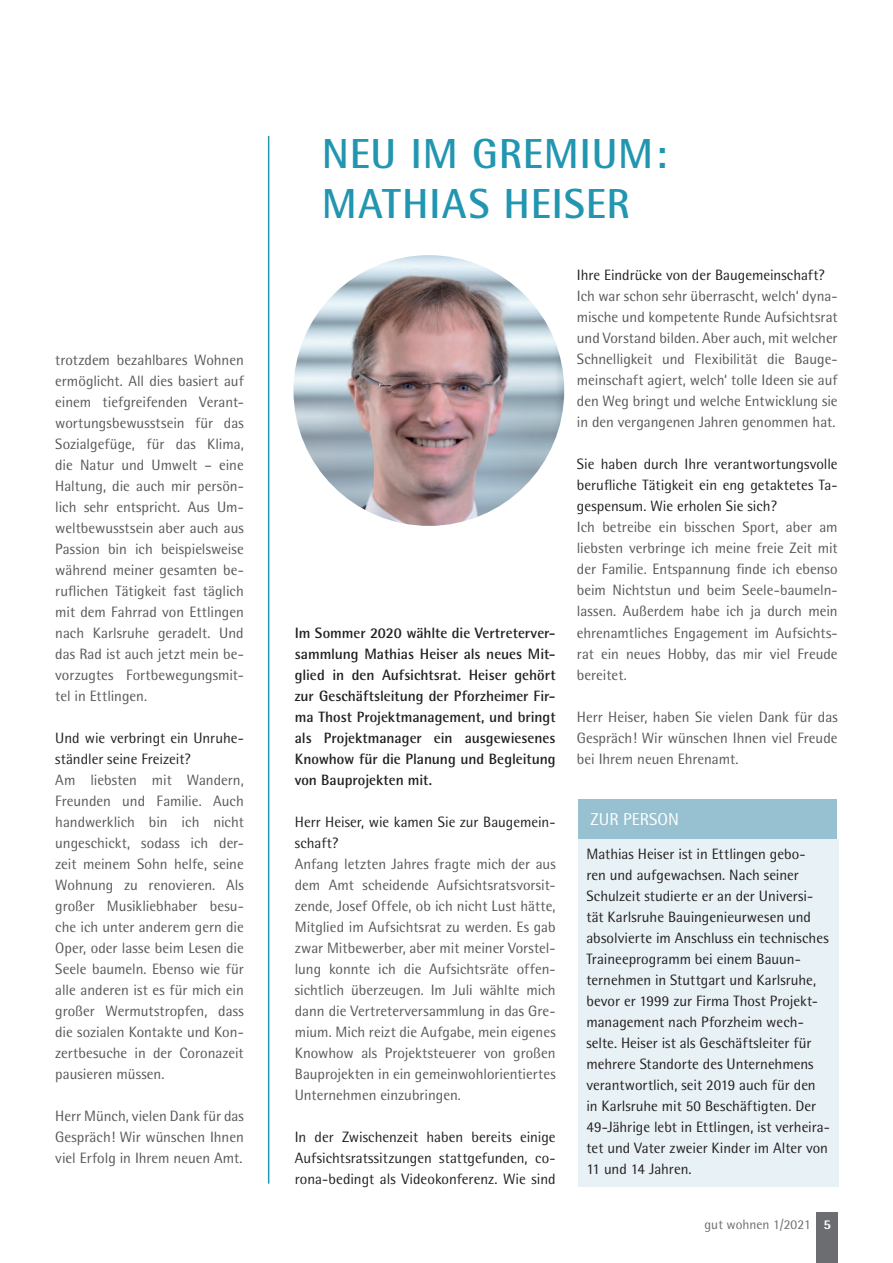
<style>
.page{position:relative;width:893px;height:1263px;background:#fff}
.page>*{position:absolute;margin:0;border:0;box-sizing:border-box;transform-origin:0 0}
.t1{font:700 42px "Rotis Semi Sans";letter-spacing:.105em;color:#2296b0}
.t2{font:17.25px "Rotis Semi Sans";color:#fff}
.t3{font:15px/21px "Rotis Semi Sans";color:#57585a;text-align:justify}
.t4{font:15px/21px "Rotis Semi Sans";color:#231f20}
.t5{font:700 15px/21px "Rotis Semi Sans";letter-spacing:-.005em;color:#231f20;text-align:justify}
.t6{font:13.5px "Rotis Semi Sans";color:#6c6d70}
.s1{font-weight:800;color:#fff}
</style>
<div class="page">
<div style="left:816px;top:1212px;width:22px;height:51px;background:#6c6d70"></div>
<img style="left:293px;top:255px;width:271px;height:271px;border-radius:135px">
<div style="left:578px;top:838px;width:261px;height:348px;background:#e8f1f5"></div>
<div style="left:578px;top:799px;width:258px;height:39px;background:#97c0d0"></div>
<hr style="left:268px;top:136px;width:1px;height:1047px;background:#2296b0">
<p class="t3" style="left:55px;top:349px;width:190px">trotzdem bezahlbares Wohnen ermöglicht. All dies basiert auf einem tiefgreifenden Verant&shy;wortungsbewusstsein für das Sozialgefüge, für das Klima, die Natur und U mwelt – eine Haltung, die auch mir persön&shy;lich sehr entspricht. Aus U m&shy;weltbewusstsein aber auch aus Passion bin ich beispielsweise während meiner gesamten be&shy;ruflichen Tätigkeit fast täglich mit dem Fahrrad von Ettlingen nach Karlsruhe geradelt. U nd das Rad ist auch jetzt mein be&shy;vorzugtes Fortbewegungsmit&shy;tel in Ettlingen.</p>
<p class="t4" style="left:55px;top:727px;width:190px">U nd wie verbringt ein U nruhe&shy;ständler seine Freizeit?</p>
<p class="t3" style="left:55px;top:769px;width:190px">Am liebsten mit Wandern, Freunden und Familie. Auch handwerklich bin ich nicht ungeschickt, sodass ich der&shy;zeit meinem Sohn helfe, seine Wohnung zu renovieren. Als großer Musikliebhaber besu&shy;che ich unter anderem gern die Oper, oder lasse beim Lesen die Seele baumeln. Ebenso wie für alle anderen ist es für mich ein großer Wermutstropfen, dass die sozialen Kontakte und Kon&shy;zertbesuche in der Coronazeit pausieren müssen.</p>
<p class="t3" style="left:55px;top:1105px;width:190px">Herr Münch, vielen Dank für das Gespräch! Wir wünschen I hnen viel Erfolg in I hrem neuen Amt.</p>
<h1 class="t1" style="left:322px;top:128px;width:249px">Neu im Gremium</h1>
<h1 class="t1" style="left:655px;top:128px;width:13px">:</h1>
<h1 class="t1" style="left:322px;top:178px;width:301px">Mathias Heiser</h1>
<p class="t5" style="left:295px;top:622px;width:262px">Im Sommer 2020 wählte die Vertreterver&shy;sammlung Mathias Heiser als neues Mit&shy;glied in den Aufsichtsrat. Heiser gehört zur Geschäftsleitung der Pforzheimer Fir&shy;ma Thost Projektmanagement, und bringt als Projektmanager ein ausgewiesenes Knowhow für die Planung und Begleitung von Bauprojekten mit.</p>
<p class="t4" style="left:295px;top:811px;width:262px">Herr Heiser, wie kamen Sie zur Baugemein&shy;schaft?</p>
<p class="t3" style="left:295px;top:853px;width:262px">Anfang letzten Jahres fragte mich der aus dem Amt scheidende Aufsichtsratsvorsit&shy;zende, Josef Offele, ob ich nicht Lust hätte, Mitglied im Aufsichtsrat zu werden. Es gab zwar Mitbewerber, aber mit meiner Vorstel&shy;lung konnte ich die Aufsichtsräte offen&shy;sichtlich überzeugen. I m Juli wählte mich dann die Vertreterversammlung in das Gre&shy;mium. Mich reizt die Aufgabe, mein eigenes Knowhow als Projektsteuerer von großen Bauprojekten in ein gemeinwohlorientiertes U nternehmen einzubringen.</p>
<p class="t4" style="left:295px;top:1126px;width:262px;text-align:justify">I n der Zwischenzeit haben bereits einige Aufsichtsratssitzungen stattgefunden, co&shy;rona-bedingt als Videokonferenz. Wie sind</p>
<p class="t4" style="left:577px;top:265px;width:249px">I hre Eindrücke von der Baugemeinschaft?</p>
<p class="t3" style="left:577px;top:286px;width:262px">I ch war schon sehr überrascht, welch‘ dyna&shy;mische und kompetente Runde Aufsichtsrat und Vorstand bilden. Aber auch, mit welcher Schnelligkeit und Flexibilität die Bauge&shy;meinschaft agiert, welch‘ tolle Ideen sie auf den Weg bringt und welche Entwicklung sie in den vergangenen Jahren genommen hat.</p>
<p class="t4" style="left:577px;top:454px;width:262px;text-align:justify">Sie haben durch I hre verantwortungsvolle berufliche Tätigkeit ein eng getaktetes Ta&shy;gespensum. Wie erholen Sie sich?</p>
<p class="t3" style="left:577px;top:517px;width:262px">I ch betreibe ein bisschen Sport, aber am liebsten verbringe ich meine freie Zeit mit der Familie. Entspannung finde ich ebenso beim N ichtstun und beim Seele-baumeln&shy;lassen. Außerdem habe ich ja durch mein ehrenamtliches Engagement im Aufsichts&shy;rat ein neues Hobby, das mir viel Freude bereitet.</p>
<p class="t3" style="left:577px;top:706px;width:262px">Herr Heiser, haben Sie vielen Dank für das Gespräch! Wir wünschen I hnen viel Freude bei I hrem neuen Ehrenamt.</p>
<p class="t2" style="left:591px;top:809px;width:10px">ZUR</p>
<p class="t2" style="left:623px;top:809px;width:57px">Person</p>
<p class="t4" style="left:586px;top:843px;width:245px">Mathias Heiser ist in Ettlingen gebo-<br>ren und aufgewachsen. Nach seiner Schulzeit studierte er an der U niversi&shy;tät Karlsruhe Bauingenieurwesen und absolvierte im Anschluss ein technisches Traineeprogramm bei einem Bauun&shy;ternehmen in Stuttgart und Karlsruhe, bevor er 1999 zur Firma Thost Projekt&shy;management nach Pforzheim wech&shy;selte. Heiser ist als Geschäftsleiter für mehrere Standorte des U nternehmens verantwortlich, seit 2019 auch für den in Karlsruhe mit 50 Beschäftigten. Der 49-Jährige lebt in Ettlingen, ist verheira&shy;tet und Vater zweier Kinder im Alter von 11 und 14 Jahren.</p>
<p class="t6" style="left:704px;top:1216px;width:128px">gut wohnen 1/2021 <span class="s1">5</span></p>
</div>
